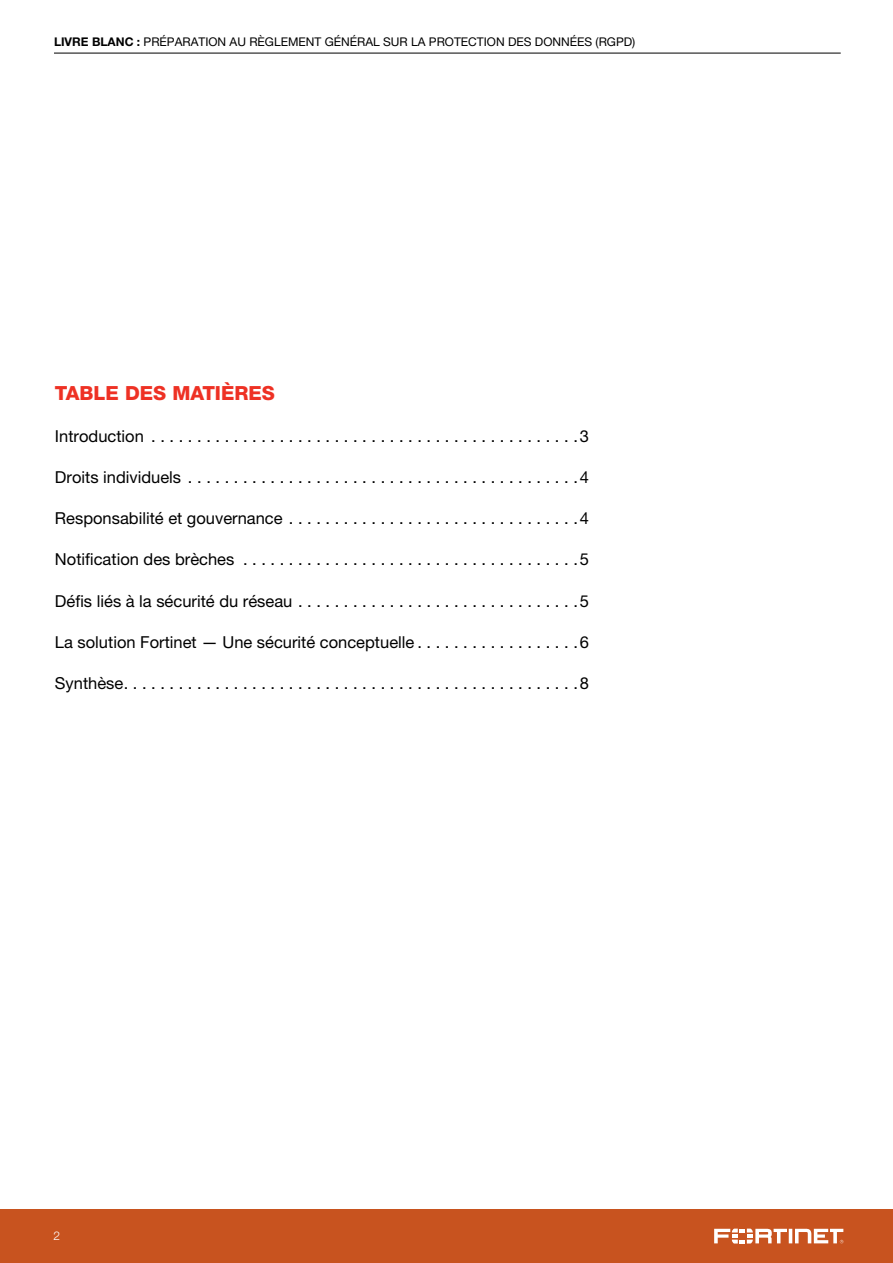
<style>
.page{position:relative;width:893px;height:1263px;background:#fff}
.page>*{position:absolute;margin:0;border:0;box-sizing:border-box;transform-origin:0 0}
.t1{font:800 19.5px "Helvetica Neue LT Pro";color:#ee3124}
.t2{font:16.5px "Helvetica Neue LT Pro";color:#000}
.t3{font:12px "Helvetica Neue LT Pro";color:#000}
.t4{font:300 12px "Helvetica Neue LT Pro";color:#fff}
.s1{font-weight:700}
</style>
<div class="page">
<div style="left:0;top:1209px;width:893px;height:54px;background:#c8531f"></div>
<svg style="left:714px;top:1228px;width:129px;height:15px"></svg>
<hr style="left:54px;top:53px;width:787px;height:1px;background:#000">
<p class="t3" style="left:54px;top:35px;width:583px"><span class="s1">LIVRE BLANC :</span> PRÉPARATION AU RÈGLEMENT GÉNÉRAL SUR LA PROTECTION DES DONNÉES (RGPD)</p>
<p class="t1" style="left:55px;top:382px;width:221px">TABLE DES MATIÈRES</p>
<p class="t2" style="left:55px;top:426px;width:536px">Introduction . . . . . . . . . . . . . . . . . . . . . . . . . . . . . . . . . . . . . . . . . . . . . . 3</p>
<p class="t2" style="left:55px;top:467px;width:536px">Droits individuels . . . . . . . . . . . . . . . . . . . . . . . . . . . . . . . . . . . . . . . . . . 4</p>
<p class="t2" style="left:55px;top:508px;width:536px">Responsabilité et gouvernance . . . . . . . . . . . . . . . . . . . . . . . . . . . . . . . 4</p>
<p class="t2" style="left:55px;top:550px;width:536px">Notification des brèches . . . . . . . . . . . . . . . . . . . . . . . . . . . . . . . . . . . . 5</p>
<p class="t2" style="left:55px;top:591px;width:536px">Défis liés à la sécurité du réseau . . . . . . . . . . . . . . . . . . . . . . . . . . . . . . 5</p>
<p class="t2" style="left:55px;top:632px;width:536px">La solution Fortinet — Une sécurité conceptuelle . . . . . . . . . . . . . . . . . 6</p>
<p class="t2" style="left:55px;top:673px;width:536px">Synthèse . . . . . . . . . . . . . . . . . . . . . . . . . . . . . . . . . . . . . . . . . . . . . . . . . 8</p>
<p class="t4" style="left:53px;top:1229px;width:8px">2</p>
</div>
